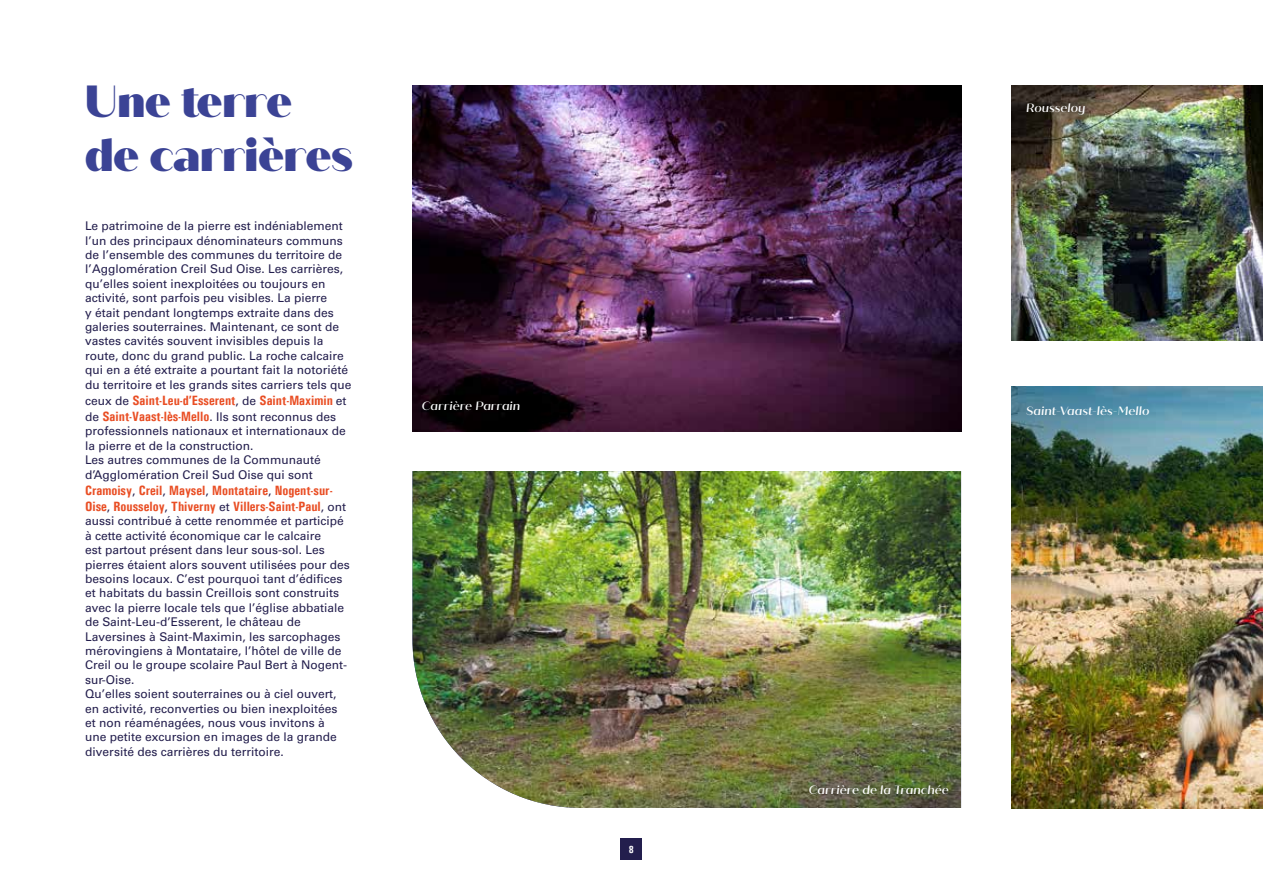
<style>
.page{position:relative;width:1263px;height:893px;background:#fff}
.page>*{position:absolute;margin:0;border:0;box-sizing:border-box;transform-origin:0 0}
.t1{font:900 45px/54px "Quiche Sans";color:#3b4395}
.t2{font:700 condensed 13.5px/16.2px "Univers";color:#e94e24}
.t3{font:12px/14.4px "Univers LT Std";color:#231e4d}
.t4{font:italic 500 12px "Quiche Sans";color:#fff}
.t5{font:700 condensed 10.5px "Univers";color:#fff}
.s1{font-family:"Univers LT Std";font-weight:400;font-stretch:normal;font-size:12px;color:#231e4d}
.s2{font-family:"Univers";font-weight:700;font-stretch:condensed;font-size:13.5px;color:#e94e24}
</style>
<div class="page">
<img style="left:412px;top:85px;width:549px;height:347px">
<img style="left:412px;top:471px;width:549px;height:337px">
<img style="left:1011px;top:85px;width:252px;height:255px">
<img style="left:1011px;top:387px;width:252px;height:421px">
<div style="left:621px;top:839px;width:21px;height:21px;background:#231e4d"></div>
<h1 class="t1" style="left:85px;top:76px;width:269px">Une terre de carrières</h1>
<p class="t3" style="left:85px;top:219px;width:268px">Le patrimoine de la pierre est indéniablement l’un des principaux dénominateurs communs de l’ensemble des communes du territoire de l’Agglomération Creil Sud Oise. Les carrières, qu’elles soient inexploitées ou toujours en activité, sont parfois peu visibles. La pierre<br>y était pendant longtemps extraite dans des galeries souterraines. Maintenant, ce sont de vastes cavités souvent invisibles depuis la route, donc du grand public. La roche calcaire qui en a été extraite a pourtant fait la notoriété du territoire et les grands sites carriers tels que</p>
<p class="t2" style="left:85px;top:392px;width:263px"><span class="s1">ceux de</span> Saint-Leu-d’Esserent<span class="s1">, de</span> Saint-Maximin <span class="s1">et</span></p>
<p class="t3" style="left:85px;top:410px;width:262px">de <span class="s2">Saint-Vaast-lès-Mello</span>. Ils sont reconnus des professionnels nationaux et internationaux de la pierre et de la construction.<br>Les autres communes de la Communauté d’Agglomération Creil Sud Oise qui sont</p>
<p class="t2" style="left:85px;top:482px;width:263px">Cramoisy<span class="s1">,</span> Creil<span class="s1">,</span> Maysel<span class="s1">,</span> Montataire<span class="s1">,</span> Nogent-sur-<br>Oise<span class="s1">,</span> Rousseloy<span class="s1">,</span> Thiverny <span class="s1">et</span> Villers-Saint-Paul<span class="s1">, ont</span></p>
<p class="t3" style="left:85px;top:514px;width:266px">aussi contribué à cette renommée et participé à cette activité économique car le calcaire<br>est partout présent dans leur sous-sol. Les pierres étaient alors souvent utilisées pour des besoins locaux. C’est pourquoi tant d’édifices et habitats du bassin Creillois sont construits avec la pierre locale tels que l’église abbatiale de Saint-Leu-d’Esserent, le château de Laversines à Saint-Maximin, les sarcophages mérovingiens à Montataire, l’hôtel de ville de Creil ou le groupe scolaire Paul Bert à Nogent&shy;sur-Oise.<br>Qu’elles soient souterraines ou à ciel ouvert, en activité, reconverties ou bien inexploitées et non réaménagées, nous vous invitons à<br>une petite excursion en images de la grande diversité des carrières du territoire.</p>
<p class="t4" style="left:422px;top:399px;width:100px">Carrière Parrain</p>
<p class="t5" style="left:629px;top:843px;width:7px">8</p>
<p class="t4" style="left:1026px;top:101px;width:61px">Rousseloy</p>
<p class="t4" style="left:1026px;top:403px;width:125px">Saint-Vaast-lès-Mello</p>
<p class="t4" style="left:809px;top:782px;width:142px">Carrière de la Tranchée</p>
</div>
